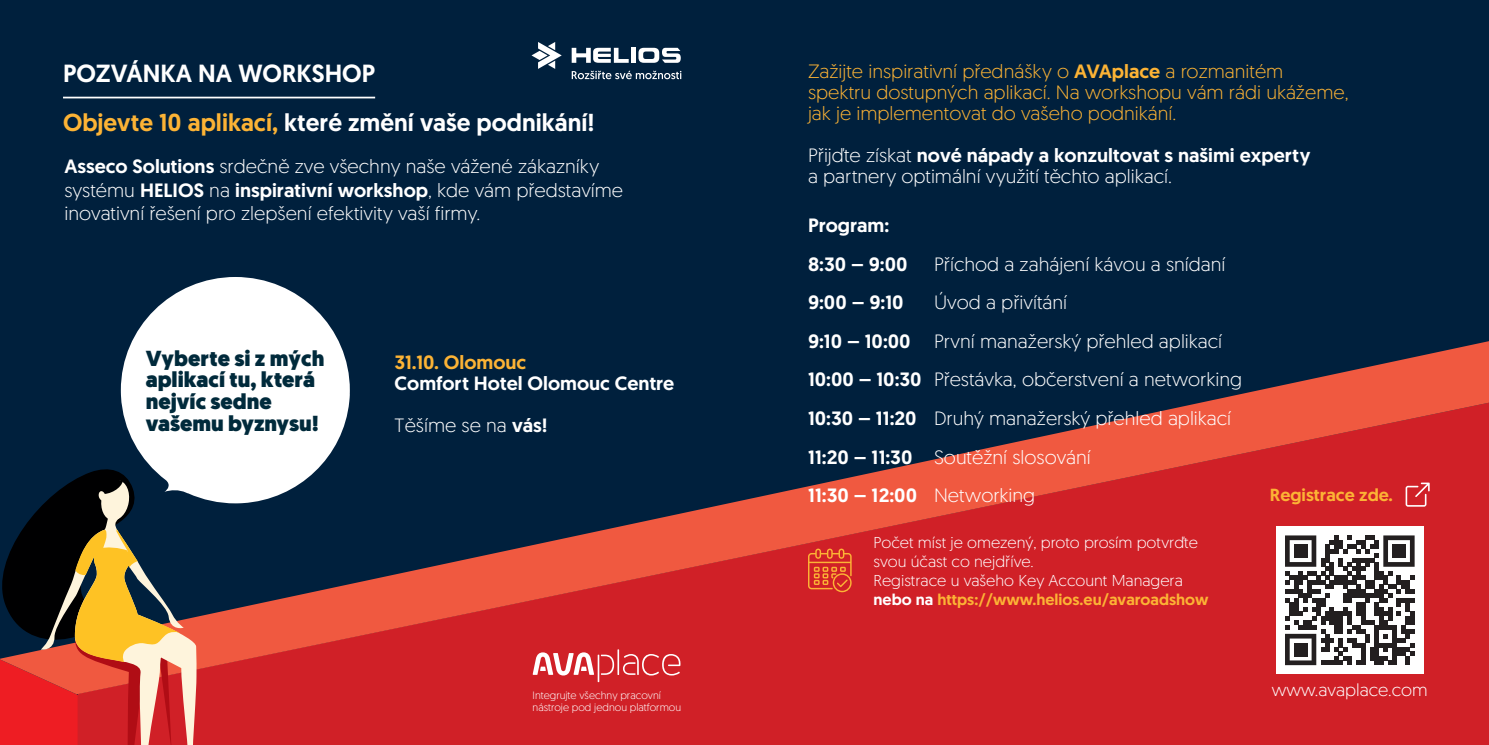
<style>
.page{position:relative;width:1489px;height:745px;background:#fff}
.page>*{position:absolute;margin:0;border:0;box-sizing:border-box;transform-origin:0 0}
.t1{font:500 24.68px "Geomanist";color:#fff}
.t2{font:500 24.5px "Geomanist";color:#fff}
.t3{font:900 21.7px/21.7px "Geomanist";color:#002a3b}
.t4{font:300 19.25px/23.1px "Geomanist";color:#fff}
.t5{font:300 19.25px/21px "Geomanist";color:#fcb335}
.t6{font:500 19.25px "Geomanist";color:#fff}
.t7{font:500 19.25px "Geomanist";color:#fcb335}
.t8{font:300 17.5px "Geomanist";color:#fff}
.t9{font:500 17.5px "Geomanist";color:#fcb335}
.t10{font:300 15.75px "Geomanist";color:#fff}
.t11{font:500 15.75px "Geomanist";color:#fcb335}
.t12{font:300 10.67px/12.8px "Geomanist";color:#fff}
.s1{color:#fcb335}
.s2{font-weight:500}
.s3{font-weight:300}
.s4{color:#fff}
</style>
<div class="page">
<div style="left:0;top:0;width:1488px;height:744px;background:#00203d"></div>
<div style="left:203px;top:693px;width:1285px;height:51px;background:#d02027"></div>
<svg style="left:120px;top:341px;width:1368px;height:352px"></svg>
<svg style="left:0;top:465px;width:203px;height:279px"></svg>
<svg style="left:121px;top:277px;width:229px;height:226px;fill:#fff"></svg>
<svg style="left:532px;top:652px;width:82px;height:29px"></svg>
<svg style="left:623px;top:653px;width:58px;height:22px"></svg>
<hr style="left:617px;top:649px;width:2px;height:25px;background:#fff">
<div style="left:631px;top:48px;width:5px;height:15px;background:#fff"></div>
<svg style="left:571px;top:48px;width:57px;height:15px"></svg>
<svg style="left:638px;top:48px;width:42px;height:15px"></svg>
<svg style="left:531px;top:42px;width:30px;height:27px"></svg>
<svg style="left:571px;top:71px;width:110px;height:8px"></svg>
<hr style="left:63px;top:97px;width:312px;height:1px;background:#fff">
<div style="left:1275px;top:526px;width:148px;height:147px;background:#fff"></div>
<svg style="left:1285px;top:535px;width:129px;height:129px"></svg>
<div style="left:1293px;top:544px;width:14px;height:13px;background:#231f20"></div>
<div style="left:1392px;top:544px;width:13px;height:13px;background:#231f20"></div>
<div style="left:1293px;top:642px;width:14px;height:13px;background:#231f20"></div>
<svg style="left:1405px;top:482px;width:24px;height:24px"></svg>
<svg style="left:808px;top:548px;width:43px;height:44px"></svg>
<p class="t1" style="left:63px;top:57px;width:313px">POZVÁNKA NA WORKSHOP</p>
<p class="t2" style="left:63px;top:106px;width:533px"><span class="s1">Objevte 10 aplikací,</span> které změní vaše podnikání!</p>
<p class="t4" style="left:64px;top:154px;width:560px"><span class="s2">Asseco Solutions</span> srdečně zve všechny naše vážené zákazníky systému <span class="s2">HELIOS</span> na <span class="s2">inspirativní workshop</span>, kde vám představíme inovativní řešení pro zlepšení efektivity vaší firmy.</p>
<p class="t3" style="left:146px;top:347px;width:180px">Vyberte si z mých aplikací tu, která nejvíc sedne vašemu byznysu!</p>
<p class="t7" style="left:394px;top:349px;width:133px">31.10. Olomouc</p>
<p class="t6" style="left:394px;top:370px;width:281px">Comfort Hotel Olomouc Centre</p>
<p class="t4" style="left:394px;top:412px;width:155px">Těšíme se na <span class="s2">vás!</span></p>
<p class="t12" style="left:532px;top:687px;width:150px">Integrujte všechny pracovní nástroje pod jednou platformou</p>
<p class="t5" style="left:808px;top:60px;width:542px">Zažijte inspirativní přednášky o <span class="s2">AVAplace</span> a rozmanitém spektru dostupných aplikací. Na workshopu vám rádi ukážeme, jak je implementovat do vašeho podnikání.</p>
<p class="t6" style="left:808px;top:142px;width:504px"><span class="s3">Přijďte získat</span> nové nápady a konzultovat s našimi experty</p>
<p class="t4" style="left:808px;top:163px;width:365px">a partnery optimální využití těchto aplikací.</p>
<p class="t6" style="left:808px;top:212px;width:83px">Program:</p>
<p class="t6" style="left:808px;top:251px;width:101px">8:30 – 9:00</p>
<p class="t4" style="left:934px;top:252px;width:293px">Příchod a zahájení kávou a snídaní</p>
<p class="t6" style="left:808px;top:289px;width:97px">9:00 – 9:10</p>
<p class="t4" style="left:934px;top:290px;width:135px">Úvod a přivítání</p>
<p class="t4" style="left:808px;top:329px;width:415px"><span class="s2">9:10 – 10:00</span> První manažerský přehled aplikací</p>
<p class="t4" style="left:808px;top:367px;width:435px"><span class="s2">10:00 – 10:30</span> Přestávka, občerstvení a networking</p>
<p class="t4" style="left:808px;top:406px;width:424px"><span class="s2">10:30 – 11:20</span> Druhý manažerský přehled aplikací</p>
<p class="t4" style="left:808px;top:444px;width:284px"><span class="s2">11:20 – 11:30</span> Soutěžní slosování</p>
<p class="t6" style="left:808px;top:482px;width:229px">11:30 – 12:00 <span class="s3">Networking</span></p>
<p class="t10" style="left:873px;top:532px;width:326px">Počet míst je omezený, proto prosím potvrďte</p>
<p class="t10" style="left:873px;top:551px;width:161px">svou účast co nejdříve.</p>
<p class="t10" style="left:873px;top:569px;width:311px">Registrace u vašeho Key Account Managera</p>
<p class="t11" style="left:873px;top:588px;width:336px"><span class="s4">nebo na</span> https://www.helios.eu/avaroadshow</p>
<p class="t9" style="left:1269px;top:483px;width:124px">Registrace zde.</p>
<p class="t8" style="left:1271px;top:677px;width:157px">www.avaplace.com</p>
</div>
